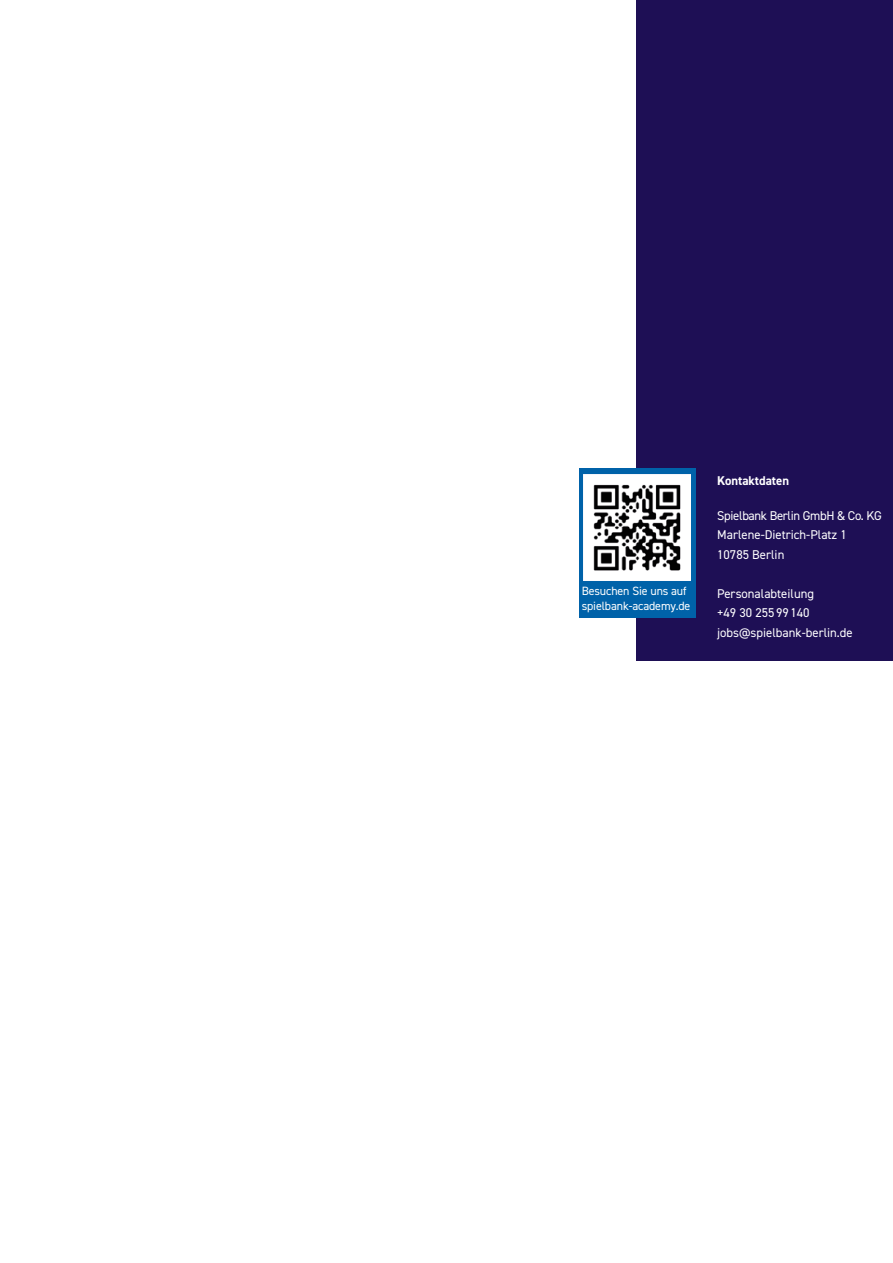
<style>
.page{position:relative;width:893px;height:1263px;background:#fff}
.page>*{position:absolute;margin:0;border:0;box-sizing:border-box;transform-origin:0 0}
.t1{font:12.75px/19.5px "DIN2014";color:#fff}
.t2{font:700 12.75px "DIN2014";color:#fff}
.t3{font:12px/14.4px "DIN2014";letter-spacing:-.01em;color:#fff}
</style>
<div class="page">
<div style="left:636px;top:0;width:257px;height:660px;background:#1e0f55"></div>
<div style="left:579px;top:468px;width:117px;height:149px;background:#0062a9"></div>
<img style="left:584px;top:474px;width:106px;height:106px">
<p class="t3" style="left:582px;top:584px;width:110px">Besuchen Sie uns auf spielbank-academy.de</p>
<p class="t2" style="left:717px;top:472px;width:73px">Kontaktdaten</p>
<p class="t1" style="left:717px;top:505px;width:166px">Spielbank Berlin GmbH &amp; Co. KG<br>Marlene-Dietrich-Platz 1<br>10785 Berlin</p>
<p class="t1" style="left:717px;top:583px;width:137px">Personalabteilung<br>+49 30 255 99 140 jobs@spielbank-berlin.de</p>
</div>
